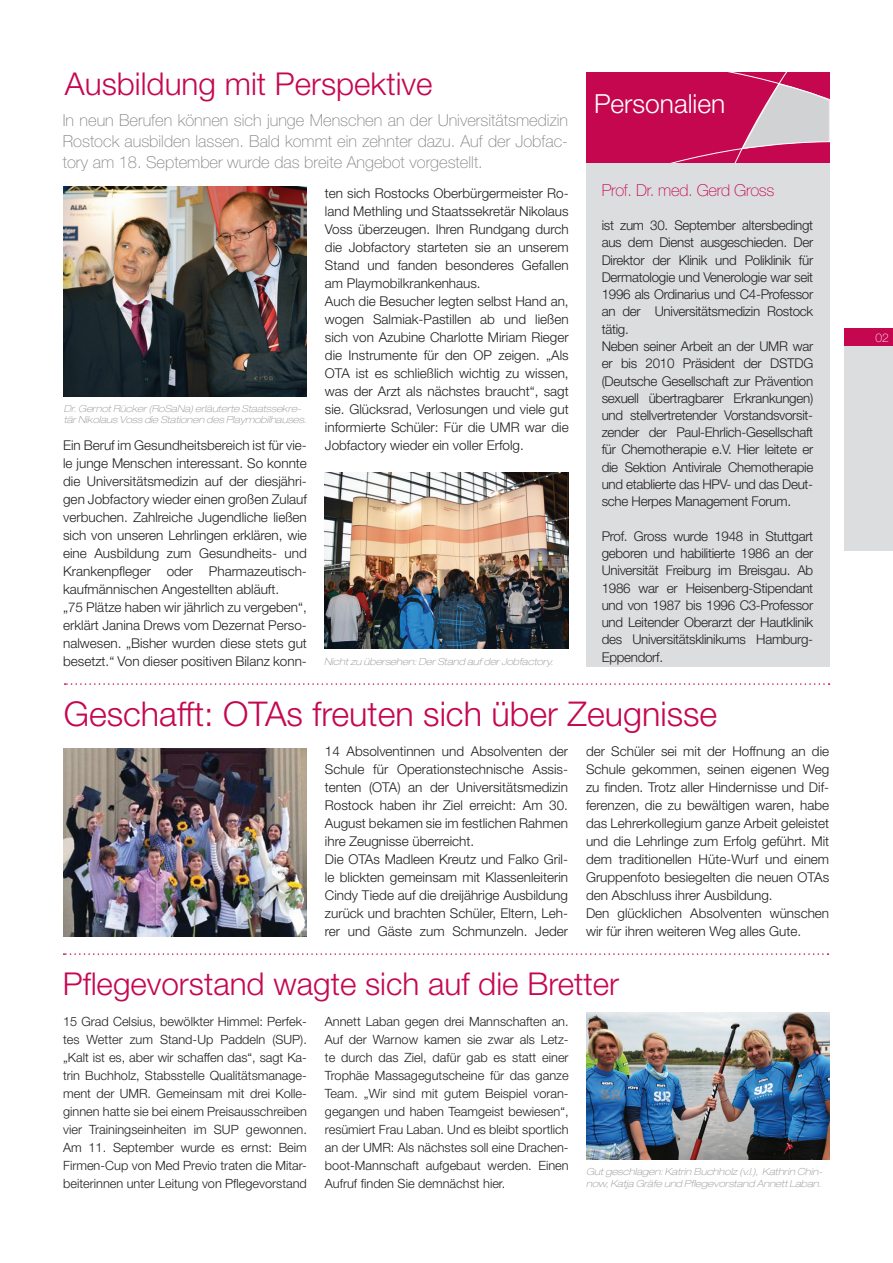
<style>
.page{position:relative;width:893px;height:1263px;background:#fff}
.page>*{position:absolute;margin:0;border:0;box-sizing:border-box;transform-origin:0 0}
.t1{font:300 34.2px "Helvetica Neue LT Std";color:#c50750}
.t2{font:300 31.5px "Helvetica Neue LT Std";color:#c50750}
.t3{font:300 26.4px "Helvetica Neue LT Pro";color:#fff}
.t4{font:100 16.5px/21px "Helvetica Neue LT Pro";color:#808285;text-align:justify}
.t5{font:100 16.5px "Helvetica Neue LT Pro";letter-spacing:-.02em;color:#c50750}
.t6{font:300 13.5px/18px "Helvetica Neue LT Std";color:#231f20}
.t7{font:300 13.5px/17.2px "Helvetica Neue LT Std";letter-spacing:-.02em;color:#231f20}
.t8{font:300 12.75px/18px "Helvetica Neue LT Std";color:#231f20;text-align:justify}
.t9{font:100 12px "Helvetica Neue LT Pro";color:#fff}
.t10{font:italic 100 expanded 9.75px/11.2px "Helvetica Neue LT Std";color:#939598}
</style>
<div class="page">
<div style="left:586px;top:162px;width:244px;height:504px;background:#dcdddf"></div>
<div style="left:845px;top:328px;width:47px;height:29px;background:#c50750"></div>
<div style="left:845px;top:347px;width:47px;height:204px;background:#dcdddf"></div>
<svg style="left:586px;top:72px;width:244px;height:90px;background:#c82d69"></svg>
<svg style="left:65px;top:683px;width:764px;height:2px"></svg>
<svg style="left:64px;top:953px;width:764px;height:2px"></svg>
<img style="left:586px;top:1012px;width:243px;height:148px">
<img style="left:64px;top:187px;width:243px;height:209px">
<img style="left:325px;top:472px;width:243px;height:176px">
<img style="left:64px;top:748px;width:243px;height:188px">
<h2 class="t2" style="left:65px;top:64px;width:369px">Ausbildung mit Perspektive</h2>
<p class="t4" style="left:63px;top:110px;width:507px">In neun Berufen können sich junge Menschen an der Universitätsmedizin Rostock ausbilden lassen. Bald kommt ein zehnter dazu. Auf der Jobfac&shy;tory am 18. September wurde das breite Angebot vorgestellt.</p>
<p class="t10" style="left:64px;top:403px;width:244px">Dr. Gernot Rücker (RoSaNa) erläuterte Staatssekre&shy;tär Nikolaus Voss die Stationen des Playmobilhauses.</p>
<p class="t6" style="left:63px;top:436px;width:245px">Ein Beruf im Gesundheitsbereich ist für vie&shy;le junge Menschen interessant. So konnte die Universitätsmedizin auf der diesjähri&shy;gen Jobfactory wieder einen großen Zulauf verbuchen. Zahlreiche Jugendliche ließen sich von unseren Lehrlingen erklären, wie eine Ausbildung zum Gesundheits- und Krankenpfleger oder Pharmazeutisch&shy;kaufmännischen Angestellten abläuft.<br>„75 Plätze haben wir jährlich zu vergeben“, erklärt Janina Drews vom Dezernat Perso&shy;nalwesen. „Bisher wurden diese stets gut besetzt.“ Von dieser positiven Bilanz konn-</p>
<p class="t6" style="left:325px;top:184px;width:245px">ten sich Rostocks Oberbürgermeister Ro&shy;land Methling und Staatssekretär Nikolaus Voss überzeugen. Ihren Rundgang durch die Jobfactory starteten sie an unserem Stand und fanden besonderes Gefallen am Playmobilkrankenhaus.<br>Auch die Besucher legten selbst Hand an, wogen Salmiak-Pastillen ab und ließen sich von Azubine Charlotte Miriam Rieger die Instrumente für den OP zeigen. „Als OTA ist es schließlich wichtig zu wissen, was der Arzt als nächstes braucht“, sagt sie. Glücksrad, Verlosungen und viele gut informierte Schüler: Für die UMR war die Jobfactory wieder ein voller Erfolg.</p>
<p class="t10" style="left:324px;top:656px;width:230px">Nicht zu übersehen: Der Stand auf der Jobfactory.</p>
<h3 class="t3" style="left:594px;top:88px;width:133px">Personalien</h3>
<p class="t5" style="left:602px;top:180px;width:174px">Prof. Dr. med. Gerd Gross</p>
<p class="t7" style="left:602px;top:216px;width:213px">ist zum 30. September altersbedingt aus dem Dienst ausgeschieden. Der Direktor der Klinik und Poliklinik für Dermatologie und Venerologie war seit 1996 als Ordinarius und C4-Professor an der Universitätsmedizin Rostock tätig.<br>Neben seiner Arbeit an der UMR war er bis 2010 Präsident der DSTDG (Deutsche Gesellschaft zur Prävention sexuell übertragbarer Erkrankungen) und stellvertretender Vorstandsvorsit&shy;zender der Paul-Ehrlich-Gesellschaft für Chemotherapie e.V. Hier leitete er die Sektion Antivirale Chemotherapie und etablierte das HPV- und das Deut&shy;sche Herpes Management Forum.</p>
<p class="t6" style="left:602px;top:527px;width:213px;line-height:17.2px;text-align:justify">Prof. Gross wurde 1948 in Stuttgart geboren und habilitierte 1986 an der Universität Freiburg im Breisgau. Ab 1986 war er Heisenberg-Stipendant und von 1987 bis 1996 C3-Professor und Leitender Oberarzt der Hautklinik des Universitätsklinikums Hamburg-Eppendorf.</p>
<h1 class="t1" style="left:64px;top:693px;width:655px">Geschafft: OTAs freuten sich über Zeugnisse</h1>
<p class="t6" style="left:325px;top:742px;width:245px">14 Absolventinnen und Absolventen der Schule für Operationstechnische Assis&shy;tenten (OTA) an der Universitätsmedizin Rostock haben ihr Ziel erreicht: Am 30.<br>August bekamen sie im festlichen Rahmen ihre Zeugnisse überreicht.<br>Die OTAs Madleen Kreutz und Falko Gril&shy;le blickten gemeinsam mit Klassenleiterin Cindy Tiede auf die dreijährige Ausbildung zurück und brachten Schüler, Eltern, Leh&shy;rer und Gäste zum Schmunzeln. Jeder</p>
<p class="t6" style="left:586px;top:742px;width:245px">der Schüler sei mit der Hoffnung an die Schule gekommen, seinen eigenen Weg zu finden. Trotz aller Hindernisse und Dif&shy;ferenzen, die zu bewältigen waren, habe das Lehrerkollegium ganze Arbeit geleistet und die Lehrlinge zum Erfolg geführt. Mit dem traditionellen Hüte-Wurf und einem Gruppenfoto besiegelten die neuen OTAs den Abschluss ihrer Ausbildung.<br>Den glücklichen Absolventen wünschen wir für ihren weiteren Weg alles Gute.</p>
<h2 class="t2" style="left:63px;top:964px;width:558px">Pflegevorstand wagte sich auf die Bretter</h2>
<p class="t8" style="left:63px;top:1012px;width:245px">15 Grad Celsius, bewölkter Himmel: Perfek&shy;tes Wetter zum Stand-Up Paddeln (SUP). „Kalt ist es, aber wir schaffen das“, sagt Ka&shy;trin Buchholz, Stabsstelle Qualitätsmanage&shy;ment der UMR. Gemeinsam mit drei Kolle&shy;ginnen hatte sie bei einem Preisausschreiben vier Trainingseinheiten im SUP gewonnen.<br>Am 11. September wurde es ernst: Beim Firmen-Cup von Med Previo traten die Mitar&shy;beiterinnen unter Leitung von Pflegevorstand</p>
<p class="t8" style="left:325px;top:1012px;width:245px">Annett Laban gegen drei Mannschaften an.<br>Auf der Warnow kamen sie zwar als Letz&shy;te durch das Ziel, dafür gab es statt einer Trophäe Massagegutscheine für das ganze Team. „Wir sind mit gutem Beispiel voran&shy;gegangen und haben Teamgeist bewiesen“, resümiert Frau Laban. Und es bleibt sportlich an der UMR: Als nächstes soll eine Drachen&shy;boot-Mannschaft aufgebaut werden. Einen Aufruf finden Sie demnächst hier.</p>
<p class="t10" style="left:586px;top:1166px;width:238px">Gut geschlagen: Katrin Buchholz (v.l.), Kathrin Chin&shy;now, Katja Gräfe und Pflegevorstand Annett Laban.</p>
<p class="t9" style="left:875px;top:331px;width:15px">02</p>
</div>
